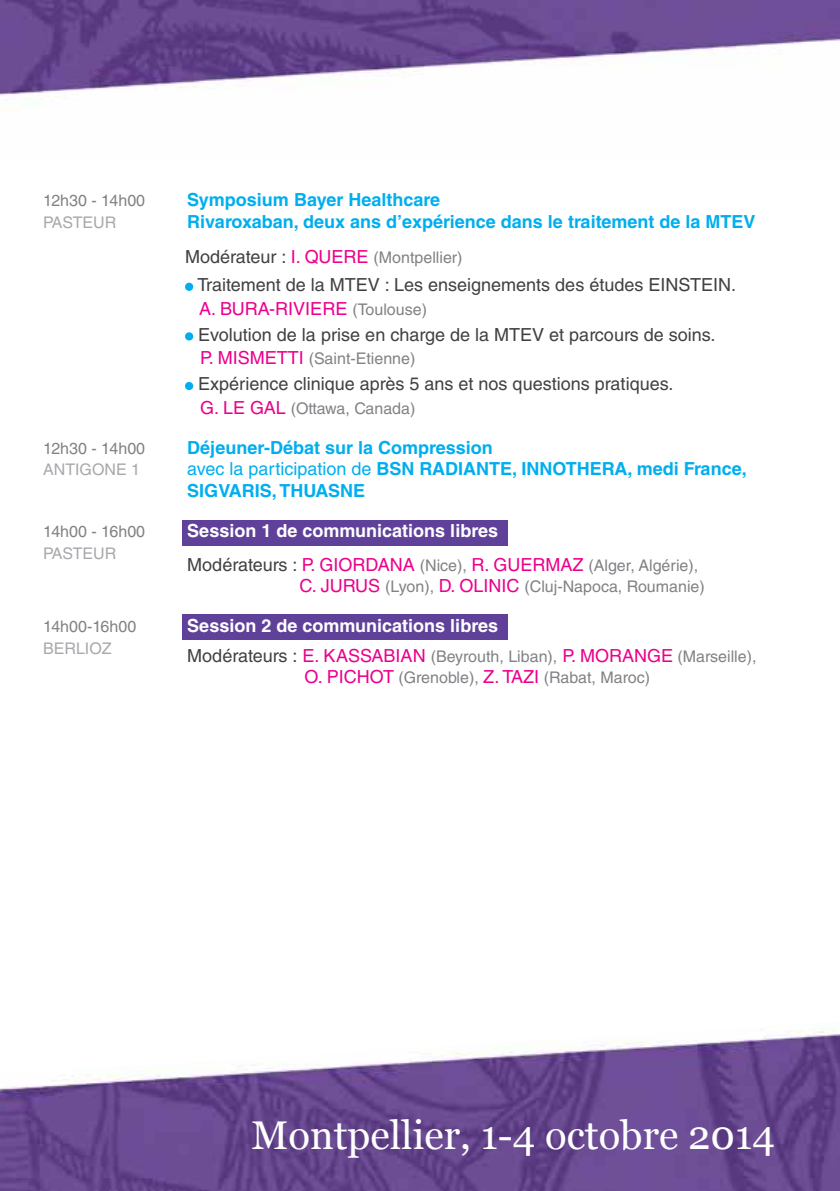
<style>
.page{position:relative;width:840px;height:1191px;background:#fff}
.page>*{position:absolute;margin:0;border:0;box-sizing:border-box;transform-origin:0 0}
.t1{font:40px "Georgia";color:#fff}
.t2{font:18px/23.6px "Helvetica LT Std";color:#414042}
.t3{font:700 18px/21.6px "Helvetica LT Std";color:#00aeef}
.t4{font:700 18px "Helvetica LT Std";color:#fff}
.t5{font:16px/21.6px "Helvetica LT Std";color:#808285}
.t6{font:16px "Helvetica LT Std";color:#a7a9ac}
.s1{font-size:18px;color:#414042}
.s2{font-size:18px;color:#ec008c}
.s3{color:#ec008c}
.s4{font-size:16px;color:#808285}
.s5{font-weight:400}
</style>
<div class="page">
<div style="left:182px;top:520px;width:325px;height:25px;background:#60419a"></div>
<div style="left:182px;top:614px;width:325px;height:25px;background:#60419a"></div>
<img style="left:0;top:1028px;width:839px;height:163px">
<img style="left:0;top:0;width:839px;height:98px">
<div style="left:185px;top:283px;width:8px;height:8px;background:#00aeef;border-radius:50%"></div>
<div style="left:185px;top:332px;width:8px;height:8px;background:#00aeef;border-radius:50%"></div>
<div style="left:185px;top:382px;width:8px;height:8px;background:#00aeef;border-radius:50%"></div>
<p class="t5" style="left:43px;top:190px;width:103px">12h30 - 14h00</p>
<p class="t3" style="left:187px;top:189px;width:254px">Symposium Bayer Healthcare</p>
<p class="t6" style="left:43px;top:213px;width:75px">PASTEUR</p>
<p class="t3" style="left:187px;top:210px;width:569px">Rivaroxaban, deux ans d’expérience dans le traitement de la MTEV</p>
<p class="t5" style="left:185px;top:246px;width:279px"><span class="s1">Modérateur :</span> <span class="s2">I. QUERE</span> (Montpellier)</p>
<p class="t2" style="left:197px;top:273px;width:540px">Traitement de la MTEV : Les enseignements des études EINSTEIN.<br><span class="s3">A. BURA-RIVIERE</span> <span class="s4">(Toulouse)</span></p>
<p class="t2" style="left:198px;top:322px;width:518px">Evolution de la prise en charge de la MTEV et parcours de soins.</p>
<p class="t5" style="left:200px;top:348px;width:217px"><span class="s2">P. MISMETTI</span> (Saint-Etienne)</p>
<p class="t2" style="left:198px;top:372px;width:476px">Expérience clinique après 5 ans et nos questions pratiques.</p>
<p class="t5" style="left:200px;top:397px;width:217px"><span class="s2">G. LE GAL</span> (Ottawa, Canada)</p>
<p class="t5" style="left:43px;top:437px;width:103px">12h30 - 14h00</p>
<p class="t3" style="left:187px;top:436px;width:307px">Déjeuner-Débat sur la Compression</p>
<p class="t6" style="left:43px;top:460px;width:98px">ANTIGONE 1</p>
<p class="t3" style="left:187px;top:458px;width:560px"><span class="s5">avec la participation de</span> BSN RADIANTE, INNOTHERA, medi France,<br>SIGVARIS, THUASNE</p>
<p class="t5" style="left:43px;top:520px;width:103px">14h00 - 16h00</p>
<p class="t4" style="left:187px;top:519px;width:312px">Session 1 de communications libres</p>
<p class="t6" style="left:43px;top:543px;width:75px">PASTEUR</p>
<p class="t5" style="left:299px;top:554px;width:406px;text-indent:-112px"><span class="s1">Modérateurs :</span> <span class="s2">P. GIORDANA</span> (Nice), <span class="s2">R. GUERMAZ</span> (Alger, Algérie),<br><span class="s2">C. JURUS</span> (Lyon), <span class="s2">D. OLINIC</span> (Cluj-Napoca, Roumanie)</p>
<p class="t5" style="left:43px;top:616px;width:95px">14h00-16h00</p>
<p class="t4" style="left:187px;top:615px;width:312px">Session 2 de communications libres</p>
<p class="t6" style="left:43px;top:639px;width:70px">BERLIOZ</p>
<p class="t5" style="left:304px;top:645px;width:453px;text-indent:-117px"><span class="s1">Modérateurs :</span> <span class="s2">E. KASSABIAN</span> (Beyrouth, Liban), <span class="s2">P. MORANGE</span> (Marseille),<br><span class="s2">O. PICHOT</span> (Grenoble), <span class="s2">Z. TAZI</span> (Rabat, Maroc)</p>
<h1 class="t1" style="left:251px;top:1111px;width:524px">Montpellier, 1-4 octobre 2014</h1>
</div>
